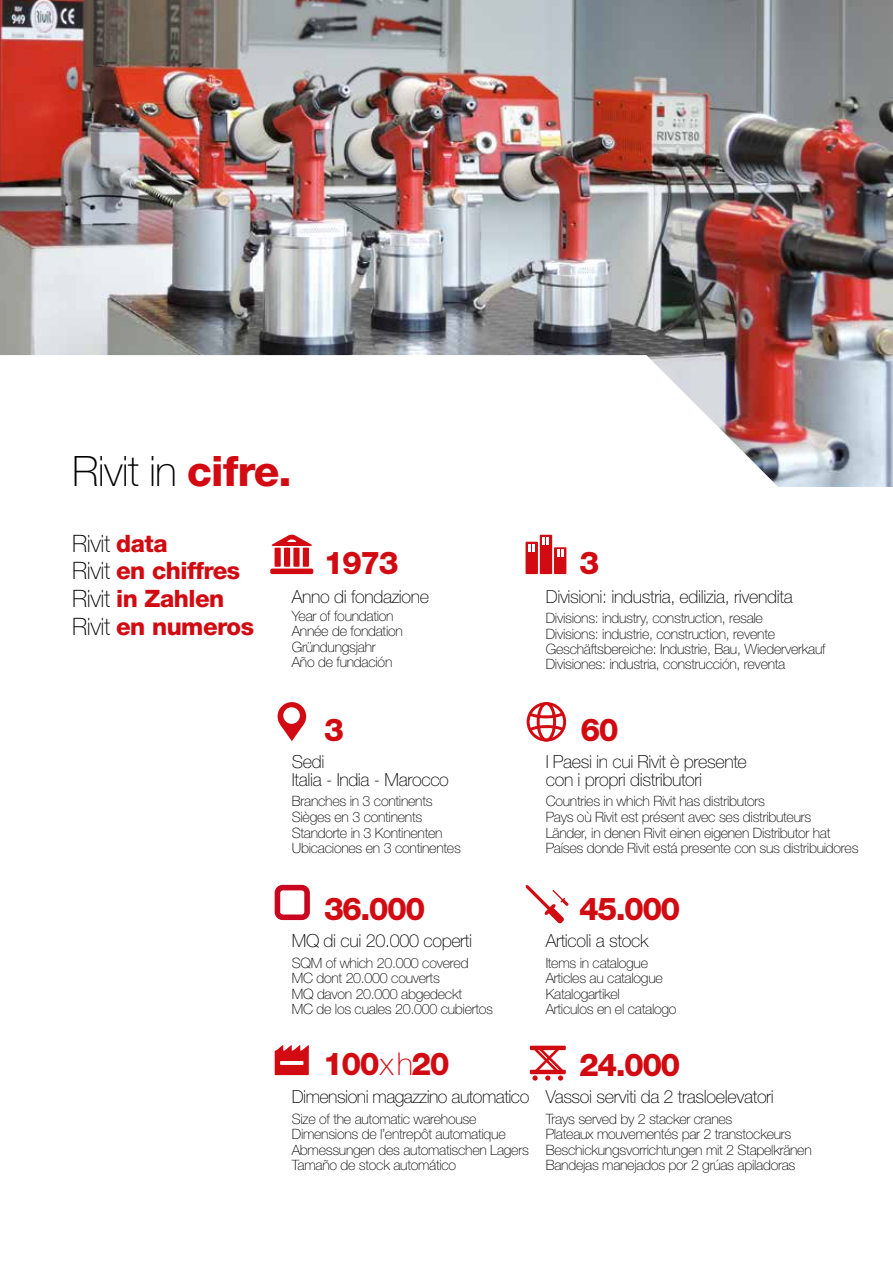
<style>
.page{position:relative;width:893px;height:1263px;background:#fff}
.page>*{position:absolute;margin:0;border:0;box-sizing:border-box;transform-origin:0 0}
.t1{font:100 42px "Helvetica Neue LT Std";letter-spacing:-.02em;color:#000}
.t2{font:800 31.5px "Helvetica Neue LT Std";letter-spacing:-.05em;color:#d20a11}
.t3{font:800 24px/27.9px "Helvetica Neue LT Std";letter-spacing:-.02em;color:#d20a11}
.t4{font:100 18px/18px "Helvetica Neue LT Std";letter-spacing:-.02em;color:#000}
.t5{font:100 14.25px/31.2px "Helvetica Neue LT Std";letter-spacing:-.02em;color:#000}
.s1{font-weight:800;color:#d20a11}
.s2{font-weight:100;color:#000}
.s3{font-weight:100}
</style>
<div class="page">
<img style="left:0;top:0;width:893px;height:486px">
<svg style="left:0;top:355px;width:784px;height:132px"></svg>
<div style="left:270px;top:568px;width:43px;height:6px;background:#d20a11;border-radius:2px"></div>
<div style="left:275px;top:548px;width:6px;height:19px;background:#d20a11"></div>
<div style="left:284px;top:548px;width:6px;height:19px;background:#d20a11"></div>
<div style="left:293px;top:548px;width:7px;height:19px;background:#d20a11"></div>
<div style="left:303px;top:548px;width:6px;height:19px;background:#d20a11"></div>
<svg style="left:271px;top:534px;width:41px;height:12px"></svg>
<div style="left:526px;top:542px;width:12px;height:32px;background:#d20a11"></div>
<svg style="left:528px;top:544px;width:7px;height:7px"></svg>
<div style="left:540px;top:535px;width:12px;height:39px;background:#d20a11"></div>
<div style="left:554px;top:547px;width:12px;height:27px;background:#d20a11"></div>
<svg style="left:542px;top:537px;width:7px;height:7px"></svg>
<svg style="left:557px;top:550px;width:7px;height:7px"></svg>
<svg style="left:527px;top:702px;width:39px;height:39px"></svg>
<div style="left:278px;top:702px;width:28px;height:29px;background:#d20a11;border-radius:50%"></div>
<svg style="left:280px;top:725px;width:23px;height:16px"></svg>
<div style="left:283px;top:707px;width:17px;height:17px;background:#fff;border-radius:50%"></div>
<svg style="left:525px;top:885px;width:44px;height:38px"></svg>
<div style="left:275px;top:885px;width:35px;height:35px;border:6px solid #c9051f;border-radius:5px"></div>
<div style="left:275px;top:1050px;width:34px;height:25px;background:#d20a11"></div>
<svg style="left:280px;top:1061px;width:23px;height:4px"></svg>
<svg style="left:275px;top:1045px;width:34px;height:7px"></svg>
<svg style="left:530px;top:1070px;width:36px;height:4px"></svg>
<svg style="left:530px;top:1046px;width:36px;height:4px"></svg>
<svg style="left:532px;top:1046px;width:32px;height:34px"></svg>
<h1 class="t1" style="left:72px;top:447px;width:221px">Rivit in <span class="s1">cifre.</span></h1>
<h3 class="t3" style="left:72px;top:529px;width:183px"><span class="s2">Rivit</span> data<br><span class="s2">Rivit</span> en chiffres<br><span class="s2">Rivit</span> in Zahlen<br><span class="s2">Rivit</span> en numeros</h3>
<h2 class="t2" style="left:324px;top:544px;width:76px">1973</h2>
<h2 class="t2" style="left:579px;top:544px;width:21px">3</h2>
<p class="t5" style="left:292px;top:600px;width:103px">Year of foundation</p>
<p class="t5" style="left:546px;top:602px;width:219px">Divisions: industry, construction, resale</p>
<p class="t5" style="left:292px;top:631px;width:85px">Gründungsjahr</p>
<p class="t5" style="left:546px;top:633px;width:281px">Geschäftsbereiche: Industrie, Bau, Wiederverkauf</p>
<p class="t4" style="left:292px;top:588px;width:139px">Anno di fondazione</p>
<p class="t4" style="left:546px;top:588px;width:248px">Divisioni: industria, edilizia, rivendita</p>
<p class="t5" style="left:292px;top:616px;width:113px">Année de fondation</p>
<p class="t5" style="left:546px;top:618px;width:231px">Divisions: industrie, construction, revente</p>
<p class="t5" style="left:292px;top:646px;width:102px">Año de fundación</p>
<p class="t5" style="left:546px;top:649px;width:241px">Divisiones: industria, construcción, reventa</p>
<h2 class="t2" style="left:324px;top:711px;width:21px">3</h2>
<h2 class="t2" style="left:580px;top:711px;width:40px">60</h2>
<p class="t4" style="left:292px;top:752px;width:159px">Sedi<br>Italia - India - Marocco</p>
<p class="t4" style="left:546px;top:752px;width:203px">I Paesi in cui Rivit è presente con i propri distributori</p>
<p class="t5" style="left:292px;top:785px;width:142px">Branches in 3 continents</p>
<p class="t5" style="left:546px;top:785px;width:221px">Countries in which Rivit has distributors</p>
<p class="t5" style="left:292px;top:817px;width:152px">Standorte in 3 Kontinenten</p>
<p class="t5" style="left:546px;top:817px;width:286px">Länder, in denen Rivit einen eigenen Distributor hat</p>
<p class="t5" style="left:292px;top:801px;width:132px">Sièges en 3 continents</p>
<p class="t5" style="left:546px;top:801px;width:267px">Pays où Rivit est présent avec ses distributeurs</p>
<p class="t5" style="left:292px;top:832px;width:171px">Ubicaciones en 3 continentes</p>
<p class="t5" style="left:546px;top:832px;width:314px">Países donde Rivit está presente con sus distribuidores</p>
<h2 class="t2" style="left:324px;top:890px;width:103px">36.000</h2>
<h2 class="t2" style="left:579px;top:890px;width:103px">45.000</h2>
<p class="t5" style="left:292px;top:947px;width:178px">SQM of which 20.000 covered</p>
<p class="t5" style="left:546px;top:947px;width:104px">Items in catalogue</p>
<p class="t5" style="left:292px;top:978px;width:172px">MQ davon 20.000 abgedeckt</p>
<p class="t5" style="left:546px;top:978px;width:76px">Katalogartikel</p>
<p class="t4" style="left:292px;top:931px;width:182px">MQ di cui 20.000 coperti</p>
<p class="t4" style="left:546px;top:931px;width:104px">Articoli a stock</p>
<p class="t5" style="left:292px;top:963px;width:150px">MC dont 20.000 couverts</p>
<p class="t5" style="left:546px;top:963px;width:119px">Articles au catalogue</p>
<p class="t5" style="left:292px;top:993px;width:203px">MC de los cuales 20.000 cubiertos</p>
<p class="t5" style="left:546px;top:993px;width:132px">Articulos en el catalogo</p>
<h2 class="t2" style="left:323px;top:1045px;width:128px">100<span class="s3">xh</span>20</h2>
<h2 class="t2" style="left:579px;top:1046px;width:103px">24.000</h2>
<p class="t5" style="left:292px;top:1103px;width:186px">Size of the automatic warehouse</p>
<p class="t4" style="left:292px;top:1087px;width:484px">Dimensioni magazzino automatico Vassoi serviti da 2 trasloelevatori</p>
<p class="t5" style="left:292px;top:1103px;width:521px;text-indent:254px">Trays served by 2 stacker cranes<br>Abmessungen des automatischen Lagers Beschickungsvorrichtungen mit 2 Stapelkränen</p>
<p class="t5" style="left:292px;top:1119px;width:215px">Dimensions de l’entrepôt automatique</p>
<p class="t5" style="left:546px;top:1119px;width:247px">Plateaux mouvementés par 2 transtockeurs</p>
<p class="t5" style="left:292px;top:1149px;width:166px">Tamaño de stock automático</p>
<p class="t5" style="left:546px;top:1149px;width:251px">Bandejas manejados por 2 grúas apiladoras</p>
</div>
